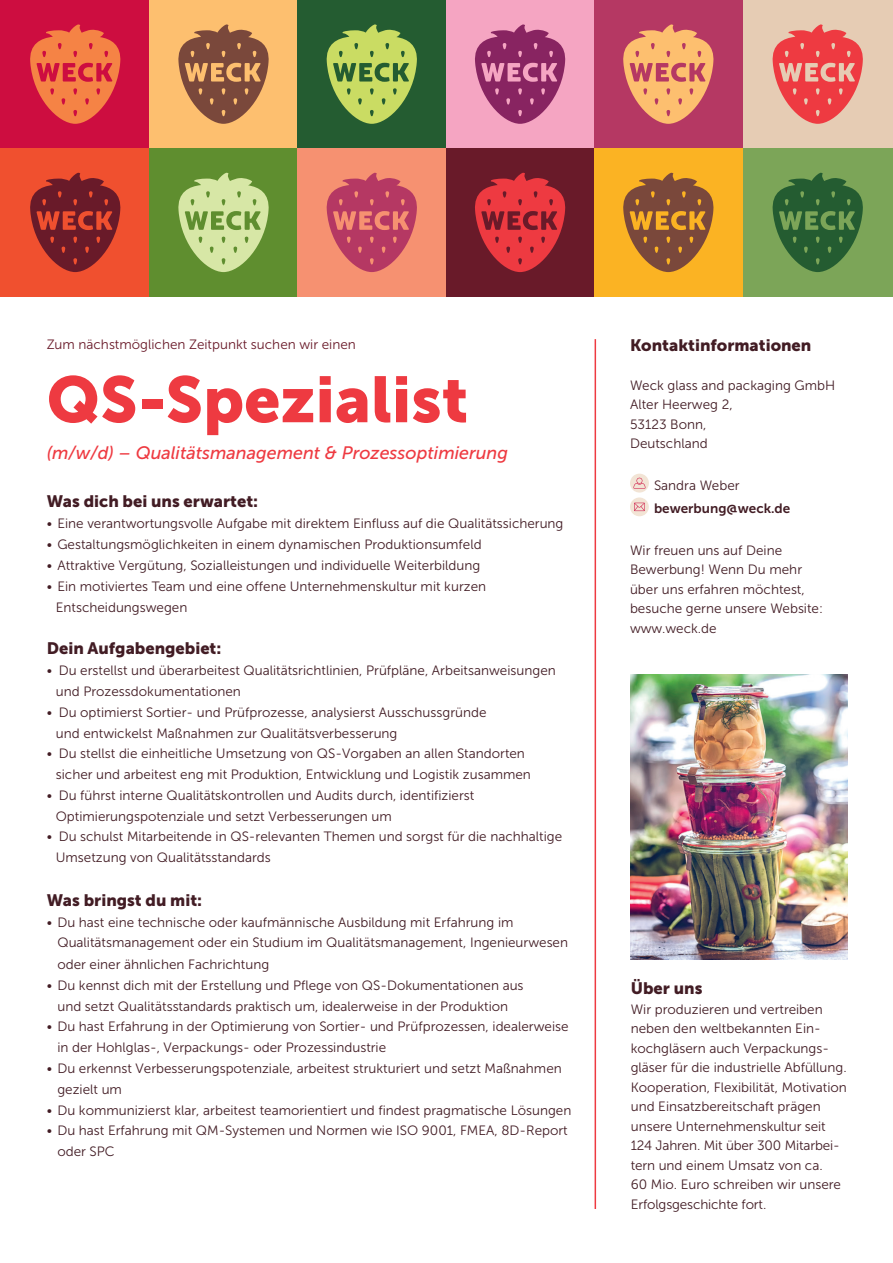
<style>
.page{position:relative;width:893px;height:1263px;background:#fff}
.page>*{position:absolute;margin:0;border:0;box-sizing:border-box;transform-origin:0 0}
.t1{font:64.5px "Museo Sans 900";color:#ee3a41}
.t2{font:italic 18px "Museo Sans 500";color:#ee3a41}
.t3{font:16.5px "Museo Sans 900";color:#421c24}
.t4{font:13.5px/19.5px "Museo Sans 300";color:#421c24}
.t5{font:13.5px "Museo Sans 300";color:#691a29}
.t6{font:13.5px "Museo Sans 700";color:#421c24}
</style>
<div class="page">
<div style="left:0;top:0;width:149px;height:148px;background:#cd0d40"></div>
<svg style="left:30px;top:24px;width:91px;height:100px"></svg>
<div style="left:0;top:148px;width:149px;height:149px;background:#f0502f"></div>
<svg style="left:30px;top:173px;width:91px;height:99px"></svg>
<div style="left:149px;top:0;width:149px;height:148px;background:#fdbf6f"></div>
<svg style="left:178px;top:24px;width:91px;height:100px"></svg>
<div style="left:149px;top:148px;width:149px;height:149px;background:#5f8e2f"></div>
<svg style="left:178px;top:173px;width:91px;height:99px"></svg>
<div style="left:298px;top:0;width:148px;height:148px;background:#245c31"></div>
<svg style="left:326px;top:24px;width:91px;height:100px"></svg>
<div style="left:298px;top:148px;width:148px;height:149px;background:#f69171"></div>
<svg style="left:326px;top:173px;width:91px;height:99px"></svg>
<div style="left:446px;top:0;width:148px;height:148px;background:#f5a5c2"></div>
<svg style="left:475px;top:24px;width:91px;height:100px"></svg>
<div style="left:446px;top:148px;width:148px;height:149px;background:#691a29"></div>
<svg style="left:475px;top:173px;width:91px;height:99px"></svg>
<div style="left:594px;top:0;width:150px;height:148px;background:#b53863"></div>
<div style="left:744px;top:0;width:149px;height:148px;background:#e6ccb4"></div>
<svg style="left:623px;top:24px;width:91px;height:100px"></svg>
<svg style="left:772px;top:24px;width:91px;height:100px"></svg>
<div style="left:594px;top:148px;width:150px;height:149px;background:#fbb323"></div>
<div style="left:744px;top:148px;width:149px;height:149px;background:#7ca558"></div>
<svg style="left:623px;top:173px;width:91px;height:99px"></svg>
<svg style="left:772px;top:173px;width:91px;height:99px"></svg>
<hr style="left:595px;top:339px;width:1px;height:870px;background:#ee3a41">
<img style="left:631px;top:674px;width:216px;height:285px">
<svg style="left:630px;top:474px;width:19px;height:42px"></svg>
<p class="t5" style="left:47px;top:337px;width:311px">Zum nächstmöglichen Zeitpunkt suchen wir einen</p>
<h1 class="t1" style="left:47px;top:363px;width:423px">QS-Spezialist</h1>
<h2 class="t2" style="left:47px;top:443px;width:463px">(m/w/d) – Qualitätsmanagement &amp; Prozessoptimierung</h2>
<p class="t3" style="left:47px;top:492px;width:213px">Was dich bei uns erwartet:</p>
<p class="t4" style="left:47px;top:514px;width:518px">• Eine verantwortungsvolle Aufgabe mit direktem Einfluss auf die Qualitätssicherung</p>
<p class="t4" style="left:47px;top:535px;width:436px">• Gestaltungsmöglichkeiten in einem dynamischen Produktionsumfeld</p>
<p class="t4" style="left:47px;top:556px;width:435px">• Attraktive Vergütung, Sozialleistungen und individuelle Weiterbildung</p>
<p class="t4" style="left:56px;top:575px;width:432px;line-height:21px;text-indent:-9px">• Ein motiviertes Team und eine offene Unternehmenskultur mit kurzen<br>Entscheidungswegen</p>
<p class="t3" style="left:47px;top:639px;width:176px">Dein Aufgabengebiet:</p>
<p class="t4" style="left:56px;top:659px;width:501px;line-height:21px;text-indent:-9px">• Du erstellst und überarbeitest Qualitätsrichtlinien, Prüfpläne, Arbeitsanweisungen und Prozessdokumentationen</p>
<p class="t4" style="left:56px;top:701px;width:432px;line-height:21px;text-indent:-9px">• Du optimierst Sortier- und Prüfprozesse, analysierst Ausschussgründe und entwickelst Maßnahmen zur Qualitätsverbesserung</p>
<p class="t4" style="left:56px;top:743px;width:477px;line-height:21px;text-indent:-9px">• Du stellst die einheitliche Umsetzung von QS-Vorgaben an allen Standorten sicher und arbeitest eng mit Produktion, Entwicklung und Logistik zusammen</p>
<p class="t4" style="left:56px;top:784px;width:420px;line-height:21px;text-indent:-9px">• Du führst interne Qualitätskontrollen und Audits durch, identifizierst<br>Optimierungspotenziale und setzt Verbesserungen um</p>
<p class="t4" style="left:56px;top:826px;width:508px;line-height:21px;text-indent:-9px">• Du schulst Mitarbeitende in QS-relevanten Themen und sorgst für die nachhaltige<br>Umsetzung von Qualitätsstandards</p>
<p class="t3" style="left:47px;top:891px;width:157px">Was bringst du mit:</p>
<p class="t4" style="left:57px;top:911px;width:512px;line-height:21px;text-indent:-11px">• Du hast eine technische oder kaufmännische Ausbildung mit Erfahrung im<br>Qualitätsmanagement oder ein Studium im Qualitätsmanagement, Ingenieurwesen oder einer ähnlichen Fachrichtung</p>
<p class="t4" style="left:47px;top:974px;width:478px;line-height:21px;text-align:center">• Du kennst dich mit der Erstellung und Pflege von QS-Dokumentationen aus und setzt Qualitätsstandards praktisch um, idealerweise in der Produktion</p>
<p class="t4" style="left:57px;top:1016px;width:513px;line-height:21px;text-indent:-11px">• Du hast Erfahrung in der Optimierung von Sortier- und Prüfprozessen, idealerweise in der Hohlglas-, Verpackungs- oder Prozessindustrie</p>
<p class="t4" style="left:57px;top:1057px;width:506px;line-height:21px;text-indent:-11px">• Du erkennst Verbesserungspotenziale, arbeitest strukturiert und setzt Maßnahmen gezielt um</p>
<p class="t4" style="left:47px;top:1100px;width:526px">• Du kommunizierst klar, arbeitest teamorientiert und findest pragmatische Lösungen</p>
<p class="t4" style="left:57px;top:1120px;width:512px;line-height:21px;text-indent:-11px">• Du hast Erfahrung mit QM-Systemen und Normen wie ISO 9001, FMEA, 8D-Report oder SPC</p>
<p class="t3" style="left:630px;top:335px;width:183px">Kontaktinformationen</p>
<p class="t4" style="left:630px;top:375px;width:207px">Weck glass and packaging GmbH<br>Alter Heerweg 2,<br>53123 Bonn,<br>Deutschland</p>
<p class="t4" style="left:654px;top:476px;width:87px">Sandra Weber</p>
<p class="t6" style="left:654px;top:500px;width:138px">bewerbung@weck.de</p>
<p class="t4" style="left:630px;top:540px;width:195px">Wir freuen uns auf Deine<br>Bewerbung! Wenn Du mehr über uns erfahren möchtest, besuche gerne unsere Website: www.weck.de</p>
<p class="t3" style="left:631px;top:979px;width:73px">Über uns</p>
<p class="t4" style="left:631px;top:1000px;width:218px">Wir produzieren und vertreiben neben den weltbekannten Ein&shy;kochgläsern auch Verpackungs&shy;gläser für die industrielle Abfüllung.<br>Kooperation, Flexibilität, Motivation und Einsatzbereitschaft prägen unsere Unternehmenskultur seit<br>124 Jahren. Mit über 300 Mitarbei&shy;tern und einem Umsatz von ca.<br>60 Mio. Euro schreiben wir unsere<br>Erfolgsgeschichte fort.</p>
</div>
